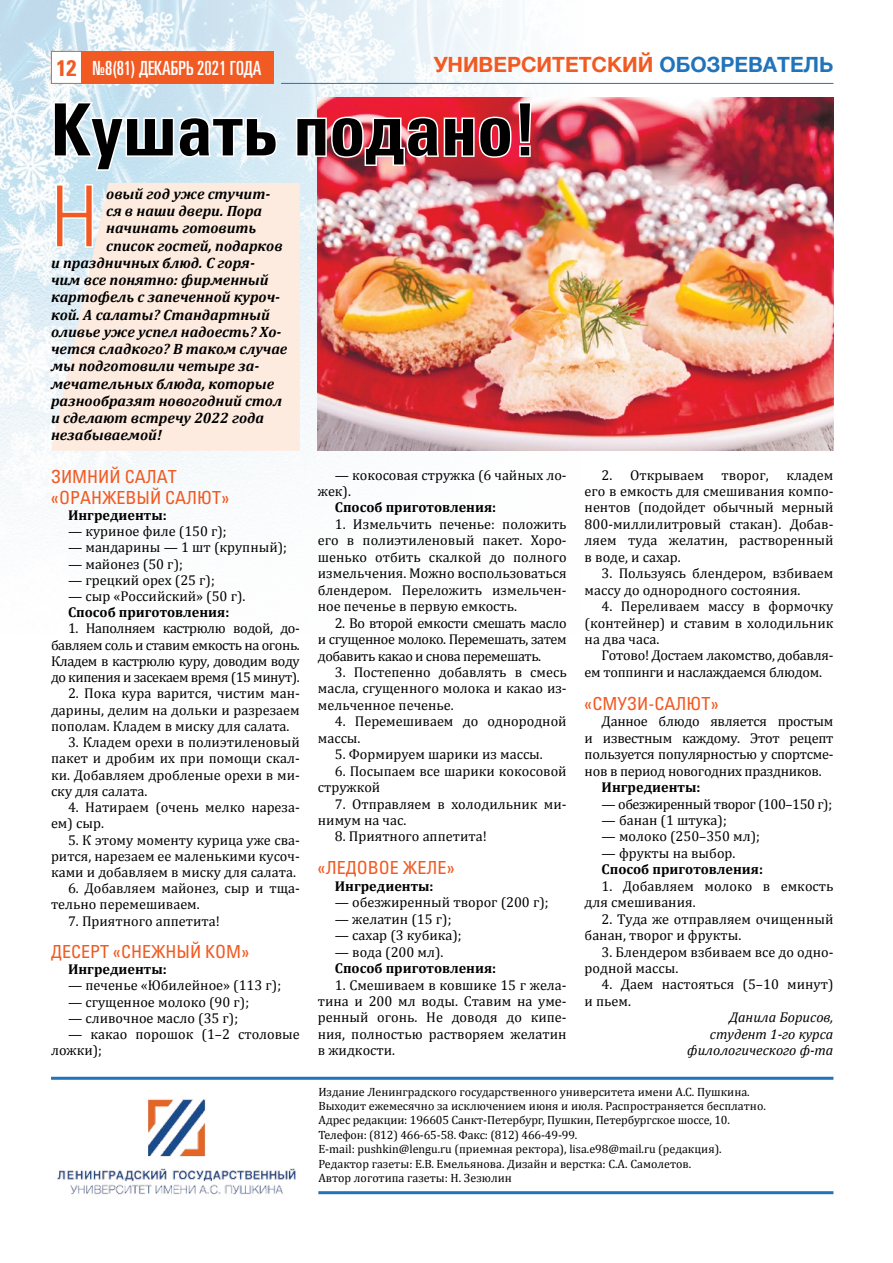
<style>
.page{position:relative;width:893px;height:1263px;background:#fff}
.page>*{position:absolute;margin:0;border:0;box-sizing:border-box;transform-origin:0 0}
.t1{font:84px "Univers LTCYR 47 Light Cond";color:#f15a22}
.t2{font:72px "Univers LTCYR 67 Bold Cond";color:#000}
.t3{font:700 21px "Helvetica Neue";color:#f15a22}
.t4{font:19.5px "Univers LTCYR 59 Ult Cond";color:#fff}
.t5{font:condensed 18px/20.7px "Univers LTCYR 57";color:#f15a22}
.t6{font:italic 700 15px "Cambria";color:#000}
.t7{font:14.25px/16.5px "Cambria";color:#000}
.t8{font:700 14.25px "Cambria";color:#000}
.t9{font:14.25px/16.5px "Cambria";letter-spacing:-.02em;color:#000}
.t10{font:italic 14.25px/16.5px "Cambria";color:#000;text-align:right}
.t11{font:14.25px "Cambria";letter-spacing:-.03em;color:#000}
.t12{font:12px/14.4px "Cambria";color:#000}
.s1{font-family:"Univers LTCYR 67 Bold Cond";font-size:22.5px;color:#f15a22}
.s2{color:#2173ba}
</style>
<div class="page">
<img style="left:0;top:0;width:604px;height:521px">
<svg style="left:51px;top:183px;width:249px;height:268px;background:#fbebe1"></svg>
<img style="left:57px;top:1099px;width:239px;height:96px">
<hr style="left:51px;top:1077px;width:782px;height:3px;background:#2173ba">
<hr style="left:318px;top:1191px;width:515px;height:3px;background:#2173ba">
<div style="left:51px;top:51px;width:30px;height:32px;background:#fff"></div>
<div style="left:51px;top:51px;width:31px;height:33px;border:1px solid #f15a22"></div>
<div style="left:81px;top:51px;width:192px;height:33px;background:#f15a22"></div>
<hr style="left:281px;top:83px;width:552px;height:1px;background:#2173ba">
<img style="left:318px;top:98px;width:515px;height:353px">
<svg style="left:52px;top:100px;width:227px;height:73px"></svg>
<svg style="left:294px;top:100px;width:239px;height:67px"></svg>
<svg style="left:54px;top:183px;width:41px;height:66px"></svg>
<h3 class="t4" style="left:56px;top:54px;width:183px"><span class="s1">12</span> №8(81) декаБРЬ 2021 ГОДА</h3>
<h3 class="t3" style="left:434px;top:48px;width:401px">университетский <span class="s2">обозреватель</span></h3>
<h2 class="t2" style="left:51px;top:86px;width:488px">Кушать подано!</h2>
<p class="t6" style="left:106px;top:183px;width:166px">овый год уже стучит-</p>
<p class="t6" style="left:106px;top:200px;width:157px">ся в наши двери. Пора</p>
<p class="t6" style="left:106px;top:218px;width:152px">начинать готовить</p>
<p class="t6" style="left:106px;top:235px;width:178px">список гостей, подарков</p>
<p class="t6" style="left:51px;top:252px;width:205px">и праздничных блюд. С горя-</p>
<p class="t6" style="left:51px;top:269px;width:219px">чим все понятно: фирменный</p>
<p class="t6" style="left:51px;top:287px;width:231px">картофель с запеченной куроч-</p>
<p class="t6" style="left:51px;top:304px;width:220px">кой. А салаты? Стандартный</p>
<p class="t6" style="left:51px;top:321px;width:232px">оливье уже успел надоесть? Хо-</p>
<p class="t6" style="left:51px;top:338px;width:238px">чется сладкого? В таком случае</p>
<p class="t6" style="left:51px;top:356px;width:210px">мы подготовили четыре за-</p>
<p class="t6" style="left:51px;top:373px;width:225px">мечательных блюда, которые</p>
<p class="t6" style="left:51px;top:390px;width:232px">разнообразят новогодний стол</p>
<p class="t6" style="left:51px;top:407px;width:215px">и сделают встречу 2022 года</p>
<p class="t6" style="left:51px;top:425px;width:112px">незабываемой!</p>
<h1 class="t1" style="left:51px;top:160px;width:36px">Н</h1>
<p class="t5" style="left:51px;top:466px;width:180px">Зимний салат<br>«О ранжевый салют»</p>
<p class="t8" style="left:68px;top:505px;width:100px">Ингредиенты:</p>
<p class="t7" style="left:68px;top:523px;width:160px">— куриное филе (150 г);</p>
<p class="t7" style="left:68px;top:539px;width:220px">— мандарины — 1 шт (крупный);</p>
<p class="t7" style="left:68px;top:555px;width:116px">— майонез (50 г);</p>
<p class="t7" style="left:68px;top:572px;width:148px">— грецкий орех (25 г);</p>
<p class="t7" style="left:68px;top:588px;width:179px">— сыр «Российский» (50 г).</p>
<p class="t8" style="left:68px;top:602px;width:163px">Способ приготовления:</p>
<p class="t7" style="left:51px;top:620px;width:250px;text-align:justify;text-indent:17px">1. Наполняем кастрюлю водой, до&shy;бавляем соль и ставим емкость на огонь.<br>Кладем в кастрюлю куру, доводим воду до кипения и засекаем время (15 минут).</p>
<p class="t7" style="left:51px;top:685px;width:250px;text-align:justify;text-indent:17px">2. Пока кура варится, чистим ман&shy;дарины, делим на дольки и разрезаем пополам. Кладем в миску для салата.</p>
<p class="t7" style="left:51px;top:734px;width:250px;text-align:justify;text-indent:17px">3. Кладем орехи в полиэтиленовый пакет и дробим их при помощи скал&shy;ки. Добавляем дробленые орехи в ми&shy;ску для салата.</p>
<p class="t7" style="left:51px;top:799px;width:250px;text-indent:17px">4. Натираем (очень мелко нареза&shy;ем) сыр.</p>
<p class="t7" style="left:51px;top:831px;width:250px;text-align:justify;text-indent:17px">5. К этому моменту курица уже сва&shy;рится, нарезаем ее маленькими кусоч&shy;ками и добавляем в миску для салата.</p>
<p class="t7" style="left:51px;top:880px;width:250px;text-indent:17px">6. Добавляем майонез, сыр и тща&shy;тельно перемешиваем.</p>
<p class="t7" style="left:68px;top:912px;width:153px">7. Приятного аппетита!</p>
<p class="t5" style="left:51px;top:941px;width:200px">Десерт «Снежный ком»</p>
<p class="t8" style="left:68px;top:959px;width:100px">Ингредиенты:</p>
<p class="t7" style="left:68px;top:977px;width:215px">— печенье «Юбилейное» (113 г);</p>
<p class="t7" style="left:68px;top:993px;width:183px">— сгущенное молоко (90 г);</p>
<p class="t7" style="left:68px;top:1010px;width:172px">— сливочное масло (35 г);</p>
<p class="t7" style="left:51px;top:1026px;width:250px;text-indent:17px">— какао порошок (1–2 столовые ложки);</p>
<p class="t7" style="left:318px;top:466px;width:250px;text-indent:17px">— кокосовая стружка (6 чайных ло&shy;жек).</p>
<p class="t8" style="left:335px;top:498px;width:163px">Способ приготовления:</p>
<p class="t7" style="left:318px;top:516px;width:250px;text-align:justify;text-indent:17px">1. Измельчить печенье: положить его в полиэтиленовый пакет. Хоро&shy;шенько отбить скалкой до полного измельчения. Можно воспользоваться блендером. Переложить измельчен&shy;ное печенье в первую емкость.</p>
<p class="t7" style="left:318px;top:614px;width:250px;text-align:justify;text-indent:17px">2. Во второй емкости смешать масло и сгущенное молоко. Перемешать, затем добавить какао и снова перемешать.</p>
<p class="t7" style="left:318px;top:664px;width:250px;text-align:justify;text-indent:17px">3. Постепенно добавлять в смесь масла, сгущенного молока и какао из&shy;мельченное печенье.</p>
<p class="t7" style="left:318px;top:713px;width:250px;text-indent:17px">4. Перемешиваем до однородной массы.</p>
<p class="t7" style="left:335px;top:746px;width:210px">5. Формируем шарики из массы.</p>
<p class="t7" style="left:318px;top:762px;width:250px;text-indent:17px">6. Посыпаем все шарики кокосовой стружкой</p>
<p class="t7" style="left:318px;top:795px;width:250px;text-indent:17px">7. Отправляем в холодильник ми&shy;нимум на час.</p>
<p class="t7" style="left:335px;top:828px;width:153px">8. Приятного аппетита!</p>
<p class="t5" style="left:318px;top:857px;width:138px">«Ледовое желе»</p>
<p class="t8" style="left:335px;top:876px;width:100px">Ингредиенты:</p>
<p class="t7" style="left:335px;top:894px;width:215px">— обезжиренный творог (200 г);</p>
<p class="t7" style="left:335px;top:910px;width:118px">— желатин (15 г);</p>
<p class="t7" style="left:335px;top:927px;width:128px">— сахар (3 кубика);</p>
<p class="t7" style="left:335px;top:943px;width:110px">— вода (200 мл).</p>
<p class="t8" style="left:335px;top:958px;width:163px">Способ приготовления:</p>
<p class="t7" style="left:318px;top:976px;width:250px;text-align:justify;text-indent:17px">1. Смешиваем в ковшике 15 г жела&shy;тина и 200 мл воды. Ставим на уме&shy;ренный огонь. Не доводя до кипе&shy;ния, полностью растворяем желатин в жидкости.</p>
<p class="t7" style="left:585px;top:466px;width:250px;text-align:justify;text-indent:17px">2. Открываем творог, кладем его в емкость для смешивания компо&shy;нентов (подойдет обычный мерный 800-миллилитровый стакан). Добав&shy;ляем туда желатин, растворенный в воде, и сахар.</p>
<p class="t7" style="left:585px;top:565px;width:250px;text-indent:17px">3. Пользуясь блендером, взбиваем массу до однородного состояния.</p>
<p class="t7" style="left:585px;top:598px;width:250px;text-align:justify;text-indent:17px">4. Переливаем массу в формочку (контейнер) и ставим в холодильник на два часа.</p>
<p class="t9" style="left:585px;top:647px;width:250px;text-indent:17px">Готово! Достаем лакомство, добавля&shy;ем топпинги и наслаждаемся блюдом.</p>
<p class="t5" style="left:585px;top:693px;width:135px">«Смузи-салют»</p>
<p class="t7" style="left:585px;top:713px;width:250px;text-align:justify;text-indent:17px">Данное блюдо является простым и известным каждому. Этот рецепт пользуется популярностью у спортсме&shy;нов в период новогодних праздников.</p>
<p class="t8" style="left:602px;top:777px;width:100px">Ингредиенты:</p>
<p class="t11" style="left:602px;top:795px;width:232px">— обезжиренный творог (100–150 г);</p>
<p class="t7" style="left:602px;top:812px;width:127px">— банан (1 штука);</p>
<p class="t7" style="left:602px;top:828px;width:160px">— молоко (250–350 мл);</p>
<p class="t7" style="left:602px;top:845px;width:135px">— фрукты на выбор.</p>
<p class="t8" style="left:602px;top:859px;width:163px">Способ приготовления:</p>
<p class="t7" style="left:585px;top:878px;width:250px;text-indent:17px">1. Добавляем молоко в емкость для смешивания.</p>
<p class="t7" style="left:585px;top:910px;width:250px;text-indent:17px">2. Туда же отправляем очищенный банан, творог и фрукты.</p>
<p class="t7" style="left:585px;top:943px;width:250px;text-indent:17px">3. Блендером взбиваем все до одно&shy;родной массы.</p>
<p class="t7" style="left:585px;top:976px;width:250px;text-indent:17px">4. Даем настояться (5–10 минут) и пьем.</p>
<p class="t10" style="left:687px;top:1009px;width:148px">Данила Борисов, студент 1-го курса филологического ф-та</p>
<p class="t12" style="left:318px;top:1084px;width:449px">Издание Ленинградского государственного университета имени А.С. Пушкина.<br>Выходит ежемесячно за исключением июня и июля. Распространяется бесплатно.<br>Адрес редакции: 196605 Санкт-Петербург, Пушкин, Петербургское шоссе, 10.<br>Телефон: (812) 466-65-58. Факс: (812) 466-49-99.<br>E-mail: pushkin@lengu.ru (приемная ректора), lisa.e98@mail.ru (редакция).<br>Редактор газеты: Е.В. Емельянова. Дизайн и верстка: С.А. Самолетов.<br>Автор логотипа газеты: Н. Зезюлин</p>
</div>
